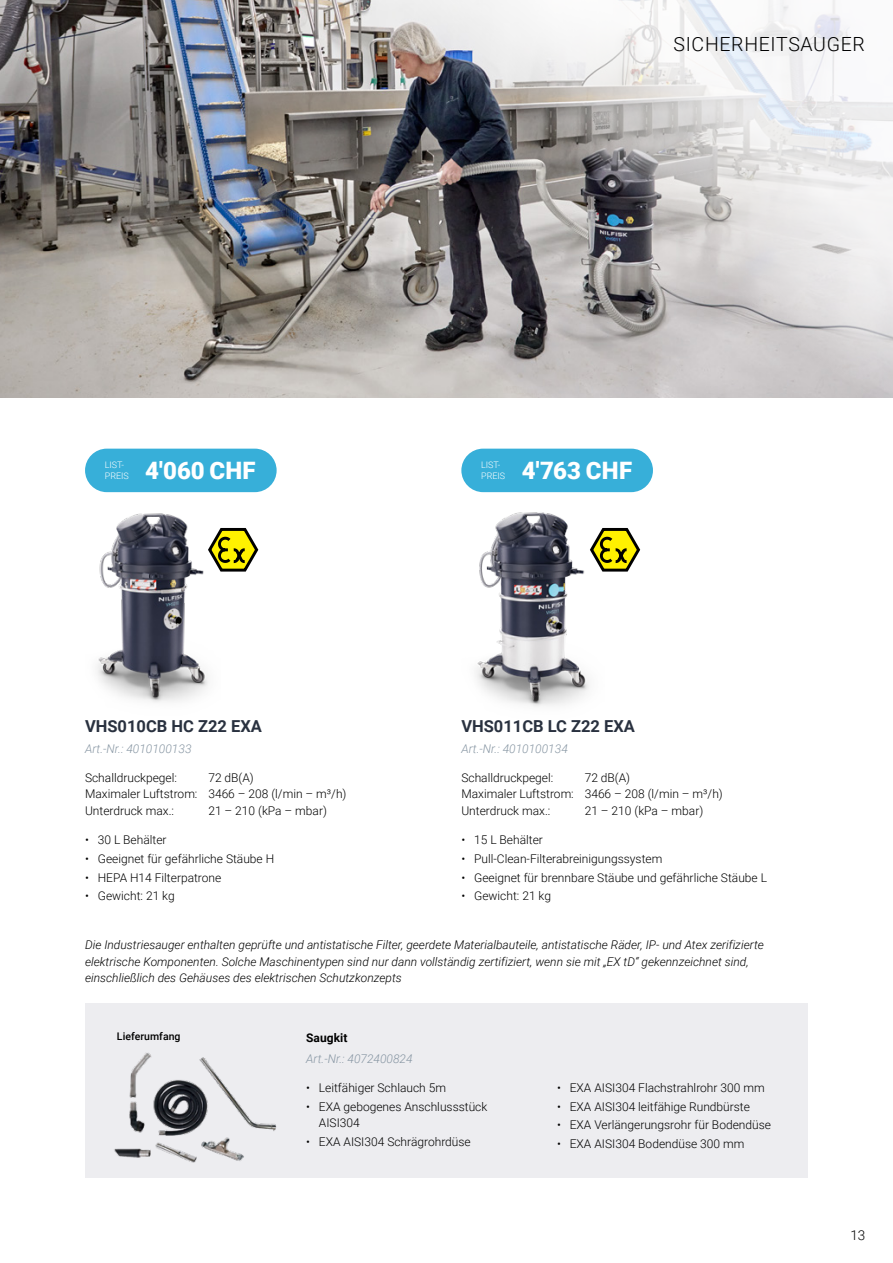
<style>
.page{position:relative;width:893px;height:1263px;background:#fff}
.page>*{position:absolute;margin:0;border:0;box-sizing:border-box;transform-origin:0 0}
.t1{font:900 24px "Roboto";letter-spacing:.005em;color:#fff}
.t2{font:300 19.5px "Roboto";letter-spacing:.035em;color:#000}
.t3{font:700 16.5px "Roboto";color:#29313f}
.t4{font:300 13.5px "Roboto";color:#000}
.t5{font:300 12px/16.5px "Roboto";color:#000}
.t6{font:italic 300 12px/16.5px "Roboto";color:#000}
.t7{font:italic 300 12px "Roboto";color:#8796a3}
.t8{font:700 12px "Roboto";letter-spacing:.005em;color:#000}
.t9{font:500 10.5px "Roboto";letter-spacing:.005em;color:#000}
.t10{font:300 9px/10.9px "Roboto";color:#fff}
</style>
<div class="page">
<img style="left:0;top:0;width:893px;height:398px">
<div style="left:85px;top:1003px;width:723px;height:175px;background:#ededf0"></div>
<img style="left:476px;top:512px;width:113px;height:195px">
<img style="left:97px;top:513px;width:111px;height:190px">
<img style="left:114px;top:1053px;width:163px;height:109px">
<div style="left:461px;top:449px;width:192px;height:43px;background:#37afd9;border-radius:22px"></div>
<div style="left:85px;top:449px;width:192px;height:43px;background:#37afd9;border-radius:22px"></div>
<svg style="left:208px;top:528px;width:50px;height:44px"></svg>
<svg style="left:590px;top:528px;width:50px;height:44px"></svg>
<h2 class="t2" style="left:674px;top:30px;width:193px">SICHERHEITSAUGER</h2>
<p class="t10" style="left:105px;top:459px;width:26px">LIST-<br>PREIS</p>
<h1 class="t1" style="left:145px;top:454px;width:112px">4'060 CHF</h1>
<h3 class="t3" style="left:85px;top:714px;width:178px">VHS010CB HC Z22 EXA</h3>
<p class="t7" style="left:85px;top:740px;width:108px">Art.-Nr.: 4010100133</p>
<p class="t5" style="left:85px;top:769px;width:93px">Schalldruckpegel:</p>
<p class="t5" style="left:85px;top:769px;width:263px;text-indent:123px">72 dB(A)<br>Maximaler Luftstrom: 3466 – 208 (l/min – m³/h)<br>Unterdruck max. :</p>
<p class="t5" style="left:208px;top:802px;width:120px">21 – 210 (kPa – mbar)</p>
<p class="t5" style="left:85px;top:831px;width:83px">• 30 L Behälter</p>
<p class="t5" style="left:85px;top:850px;width:191px">• Geeignet für gefährliche Stäube H</p>
<p class="t5" style="left:85px;top:868px;width:138px">• HEPA H14 Filterpatrone</p>
<p class="t5" style="left:85px;top:887px;width:91px">• Gewicht: 21 kg</p>
<p class="t10" style="left:481px;top:459px;width:26px">LIST-<br>PREIS</p>
<h1 class="t1" style="left:522px;top:454px;width:112px">4'763 CHF</h1>
<h3 class="t3" style="left:461px;top:714px;width:175px">VHS011CB LC Z22 EXA</h3>
<p class="t7" style="left:461px;top:740px;width:108px">Art.-Nr.: 4010100134</p>
<p class="t5" style="left:461px;top:769px;width:93px">Schalldruckpegel:</p>
<p class="t5" style="left:461px;top:769px;width:263px;text-indent:123px">72 dB(A)<br>Maximaler Luftstrom: 3466 – 208 (l/min – m³/h)<br>Unterdruck max. :</p>
<p class="t5" style="left:585px;top:802px;width:120px">21 – 210 (kPa – mbar)</p>
<p class="t5" style="left:461px;top:831px;width:83px">• 15 L Behälter</p>
<p class="t5" style="left:461px;top:850px;width:202px">• Pull-Clean-Filterabreinigungssystem</p>
<p class="t5" style="left:461px;top:868px;width:307px">• Geeignet für brennbare Stäube und gefährliche Stäube L</p>
<p class="t5" style="left:461px;top:887px;width:91px">• Gewicht: 21 kg</p>
<p class="t6" style="left:85px;top:936px;width:680px">Die Industriesauger enthalten geprüfte und antistatische Filter, geerdete Materialbauteile, antistatische Räder, IP- und Atex zerifizierte elektrische Komponenten. Solche Maschinentypen sind nur dann vollständig zertifiziert, wenn sie mit „EX tD“ gekennzeichnet sind, einschließlich des Gehäuses des elektrischen Schutzkonzepts</p>
<p class="t9" style="left:117px;top:1029px;width:65px">Lieferumfang</p>
<p class="t8" style="left:306px;top:1029px;width:43px">Saugkit</p>
<p class="t7" style="left:306px;top:1050px;width:108px">Art.-Nr.: 4072400824</p>
<p class="t5" style="left:306px;top:1079px;width:141px">• Leitfähiger Schlauch 5m</p>
<p class="t5" style="left:319px;top:1098px;width:170px;text-indent:-13px">• EXA gebogenes Anschlussstück<br>AISI304</p>
<p class="t5" style="left:306px;top:1133px;width:166px">• EXA AISI304 Schrägrohrdüse</p>
<p class="t5" style="left:557px;top:1079px;width:209px">• EXA AISI304 Flachstrahlrohr 300 mm</p>
<p class="t5" style="left:557px;top:1098px;width:194px">• EXA AISI304 leitfähige Rundbürste</p>
<p class="t5" style="left:557px;top:1116px;width:215px">• EXA Verlängerungsrohr für Bodendüse</p>
<p class="t5" style="left:557px;top:1135px;width:189px">• EXA AISI304 Bodendüse 300 mm</p>
<p class="t4" style="left:850px;top:1225px;width:16px">13</p>
</div>
